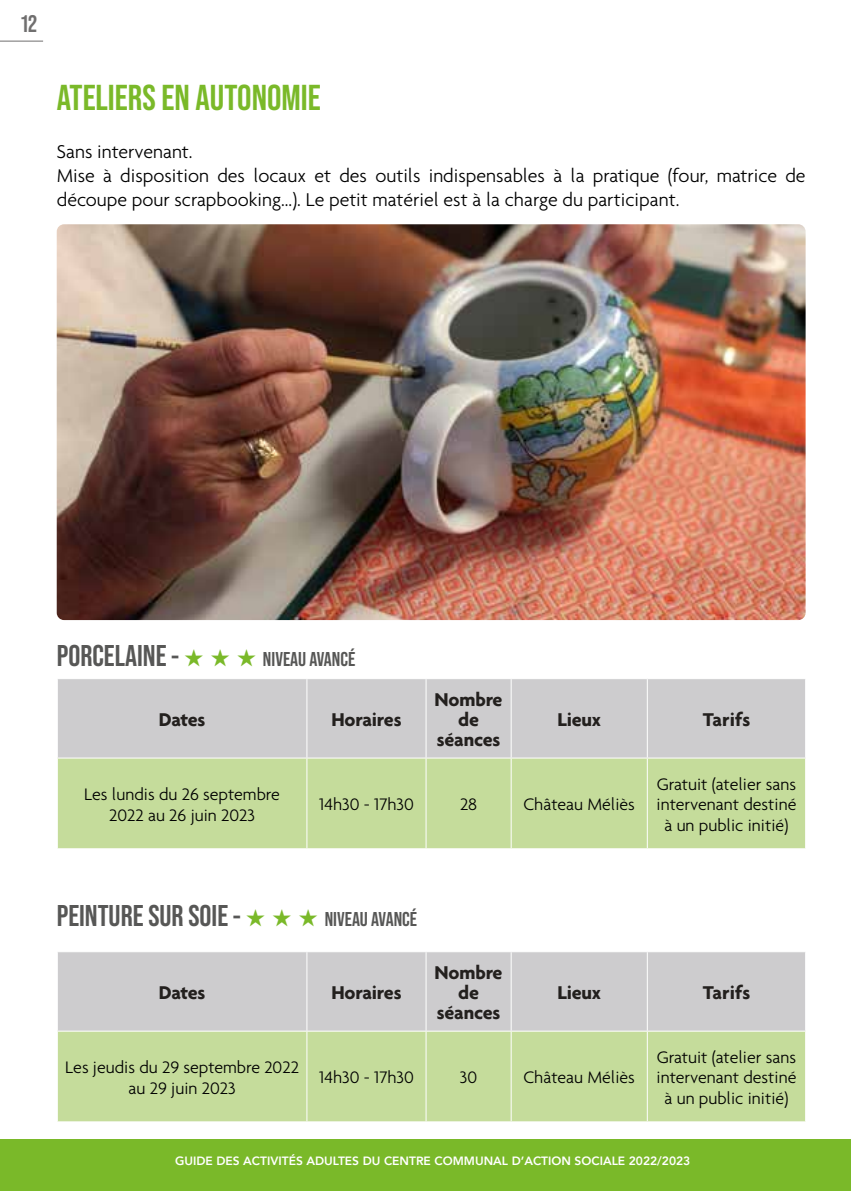
<style>
.page{position:relative;width:851px;height:1191px;background:#fff}
.page>*{position:absolute;margin:0;border:0;box-sizing:border-box;transform-origin:0 0}
.t1{font:700 36px "Bebas Neue Pro";color:#7ab929}
.t2{font:700 30px "Bebas Neue Pro";color:#575756}
.t3{font:700 24px "Bebas Neue Pro";color:#706f6f}
.t4{font:300 20px/24px "Agenda";color:#000}
.t5{font:700 20px/20px "Agenda";letter-spacing:-.01em;color:#23201e;text-align:center}
.t6{font:700 20px "Bebas Neue Pro";color:#575756}
.t7{font:300 18px/20.6px "Agenda";color:#000;text-align:center}
.t8{font:800 12px "Avenir";color:#fff}
.s1{font-size:30px}
.s2{color:#7ab929}
.s3{font-size:20px}
</style>
<div class="page">
<hr style="left:850px;top:1140px;width:1px;height:51px;background:#7ab929">
<div style="left:0;top:1140px;width:850px;height:51px;background:#7ab929"></div>
<hr style="left:0;top:41px;width:43px;height:1px;background:#706f6f">
<div style="left:58px;top:679px;width:747px;height:78px;background:#cdccce"></div>
<div style="left:58px;top:758px;width:747px;height:90px;background:#c5dc9b"></div>
<hr style="left:306px;top:679px;width:1px;height:78px;background:#fff">
<hr style="left:425px;top:679px;width:1px;height:78px;background:#fff">
<hr style="left:510px;top:679px;width:1px;height:78px;background:#fff">
<hr style="left:646px;top:679px;width:1px;height:78px;background:#fff">
<hr style="left:306px;top:758px;width:1px;height:90px;background:#fff">
<hr style="left:425px;top:758px;width:1px;height:90px;background:#fff">
<hr style="left:510px;top:758px;width:1px;height:90px;background:#fff">
<hr style="left:646px;top:758px;width:1px;height:90px;background:#fff">
<div style="left:58px;top:952px;width:747px;height:78px;background:#cdccce"></div>
<div style="left:58px;top:1031px;width:747px;height:90px;background:#c5dc9b"></div>
<hr style="left:306px;top:952px;width:1px;height:78px;background:#fff">
<hr style="left:425px;top:952px;width:1px;height:78px;background:#fff">
<hr style="left:510px;top:952px;width:1px;height:78px;background:#fff">
<hr style="left:646px;top:952px;width:1px;height:78px;background:#fff">
<hr style="left:306px;top:1031px;width:1px;height:90px;background:#fff">
<hr style="left:425px;top:1031px;width:1px;height:90px;background:#fff">
<hr style="left:510px;top:1031px;width:1px;height:90px;background:#fff">
<hr style="left:646px;top:1031px;width:1px;height:90px;background:#fff">
<img style="left:57px;top:224px;width:748px;height:396px">
<h3 class="t3" style="left:21px;top:10px;width:17px">12</h3>
<h1 class="t1" style="left:57px;top:77px;width:265px">ATELIERS EN AUTONOMIE</h1>
<p class="t4" style="left:57px;top:139px;width:750px">Sans intervenant.<br>Mise à disposition des locaux et des outils indispensables à la pratique (four, matrice de découpe pour scrapbooking...). Le petit matériel est à la charge du participant.</p>
<p class="t6" style="left:57px;top:648px;width:300px"><span class="s1">PORCELAINE -</span> <span class="s2">★</span> <span class="s2">★</span> <span class="s2">★</span> NIVEAU AVANCÉ</p>
<p class="t5" style="left:159px;top:709px;width:48px">Dates</p>
<p class="t5" style="left:331px;top:709px;width:72px">Horaires</p>
<p class="t5" style="left:434px;top:689px;width:69px">Nombre de séances</p>
<p class="t5" style="left:557px;top:709px;width:45px">Lieux</p>
<p class="t5" style="left:702px;top:709px;width:49px">Tarifs</p>
<p class="t7" style="left:84px;top:783px;width:197px">Les lundis du 26 septembre<br>2022 au 26 juin 2023</p>
<p class="t7" style="left:319px;top:794px;width:96px">14h30 - 17h30</p>
<p class="t7" style="left:460px;top:794px;width:19px">28</p>
<p class="t7" style="left:523px;top:794px;width:113px">Château Méliès</p>
<p class="t7" style="left:656px;top:773px;width:141px">Gratuit (atelier sans intervenant destiné à un public initié)</p>
<h2 class="t2" style="left:57px;top:898px;width:361px">PEINTURE SUR SOIE - <span class="s2">★</span> <span class="s2">★</span> <span class="s2">★</span> <span class="s3">NIVEAU AVANCÉ</span></h2>
<p class="t5" style="left:159px;top:982px;width:48px">Dates</p>
<p class="t5" style="left:331px;top:982px;width:72px">Horaires</p>
<p class="t5" style="left:434px;top:962px;width:69px">Nombre de séances</p>
<p class="t5" style="left:557px;top:982px;width:45px">Lieux</p>
<p class="t5" style="left:702px;top:982px;width:49px">Tarifs</p>
<p class="t7" style="left:65px;top:1056px;width:235px">Les jeudis du 29 septembre 2022 au 29 juin 2023</p>
<p class="t7" style="left:319px;top:1067px;width:96px">14h30 - 17h30</p>
<p class="t7" style="left:460px;top:1067px;width:19px">30</p>
<p class="t7" style="left:523px;top:1067px;width:113px">Château Méliès</p>
<p class="t7" style="left:656px;top:1046px;width:141px">Gratuit (atelier sans intervenant destiné à un public initié)</p>
<p class="t8" style="left:175px;top:1151px;width:516px">GUIDE DES ACTIVITÉS ADULTES DU CENTRE COMMUNAL D’ACTION SOCIALE 2022/2023</p>
</div>
